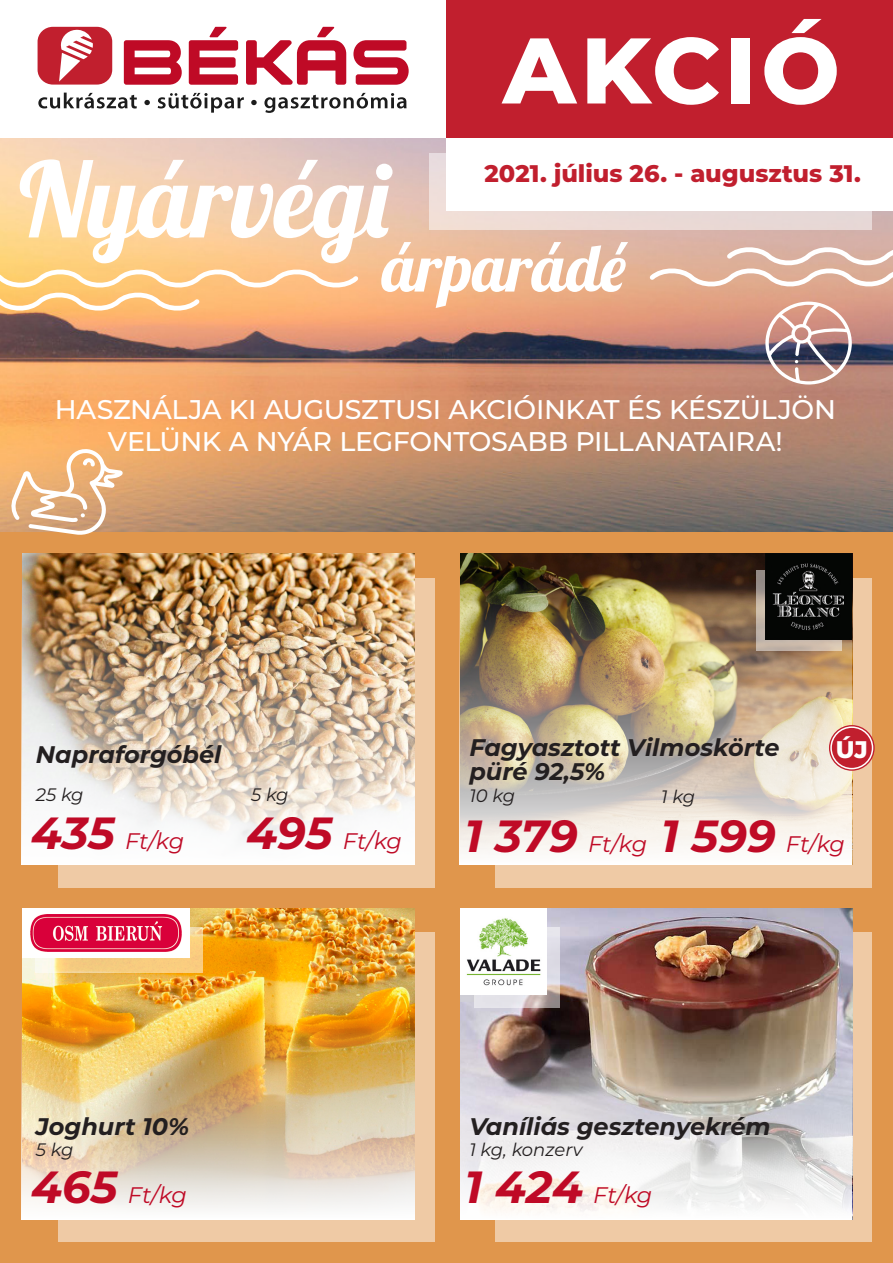
<style>
.page{position:relative;width:893px;height:1263px;background:#fff}
.page>*{position:absolute;margin:0;border:0;box-sizing:border-box;transform-origin:0 0}
.t1{font:103.5px "Lobster";color:#fff}
.t2{font:800 93px "Montserrat";letter-spacing:.05em;color:#fff}
.t3{font:66px "Lobster";color:#fff}
.t4{font:500 27px/32.4px "Montserrat";letter-spacing:-.01em;color:#fff;text-align:center}
.t5{font:italic 700 24px "Montserrat";color:#231f20}
.t6{font:800 24px "Montserrat";color:#c11f2e}
.t7{font:800 24px "Montserrat";color:#fff}
.t8{font:italic 22.5px "Montserrat";letter-spacing:-.01em;color:#bf0a26}
.t9{font:italic 18px "Montserrat";letter-spacing:-.015em;color:#231f20}
.s1{font-weight:700;font-size:45px}
</style>
<div class="page">
<div style="left:0;top:116px;width:893px;height:1147px;background:#e0964c"></div>
<img style="left:0;top:137px;width:893px;height:394px">
<div style="left:0;top:0;width:893px;height:137px;background:#fff"></div>
<div style="left:446px;top:130px;width:447px;height:80px;background:#fff"></div>
<svg style="left:429px;top:153px;width:443px;height:76px"></svg>
<div style="left:38px;top:27px;width:74px;height:58px;background:#c11f2e;border-radius:15px"></div>
<svg style="left:59px;top:29px;width:34px;height:53px"></svg>
<svg style="left:124px;top:40px;width:58px;height:45px"></svg>
<svg style="left:353px;top:40px;width:56px;height:45px"></svg>
<svg style="left:189px;top:27px;width:49px;height:58px"></svg>
<svg style="left:246px;top:27px;width:100px;height:58px"></svg>
<svg style="left:38px;top:93px;width:99px;height:16px"></svg>
<svg style="left:144px;top:100px;width:6px;height:5px"></svg>
<svg style="left:158px;top:93px;width:86px;height:20px"></svg>
<svg style="left:251px;top:100px;width:6px;height:5px"></svg>
<svg style="left:264px;top:93px;width:143px;height:20px"></svg>
<div style="left:446px;top:0;width:447px;height:137px;background:#c11f2e"></div>
<div style="left:58px;top:932px;width:377px;height:310px;background:#efcaa5"></div>
<div style="left:58px;top:578px;width:377px;height:310px;background:#efcaa5"></div>
<div style="left:496px;top:932px;width:376px;height:310px;background:#efcaa5"></div>
<div style="left:496px;top:578px;width:376px;height:310px;background:#efcaa5"></div>
<img style="left:23px;top:908px;width:392px;height:115px">
<img style="left:23px;top:554px;width:392px;height:35px">
<img style="left:460px;top:908px;width:392px;height:125px">
<img style="left:460px;top:554px;width:306px;height:24px">
<img style="left:460px;top:578px;width:392px;height:287px">
<svg style="left:460px;top:1033px;width:392px;height:186px;background:#cdc7c4"></svg>
<img style="left:21px;top:589px;width:394px;height:276px">
<img style="left:21px;top:1023px;width:394px;height:196px">
<svg style="left:756px;top:570px;width:86px;height:81px;background:#b9aa9e"></svg>
<svg style="left:36px;top:927px;width:167px;height:46px;background:#f7d28c"></svg>
<img style="left:766px;top:554px;width:86px;height:86px">
<div style="left:23px;top:908px;width:167px;height:50px;background:#fff"></div>
<img style="left:30px;top:915px;width:151px;height:36px">
<svg style="left:0;top:263px;width:363px;height:54px;background:#fcc789"></svg>
<svg style="left:645px;top:241px;width:248px;height:52px;background:#e1baa8"></svg>
<svg style="left:829px;top:725px;width:46px;height:46px"></svg>
<div style="left:830px;top:726px;width:43px;height:43px;border:2px solid #fff;border-radius:50%"></div>
<svg style="left:474px;top:927px;width:86px;height:81px;background:#d9d3d7"></svg>
<img style="left:460px;top:908px;width:86px;height:86px">
<svg style="left:765px;top:301px;width:87px;height:84px;background:#b69490"></svg>
<svg style="left:10px;top:448px;width:113px;height:87px;background:#e9ba8d"></svg>
<p class="t2" style="left:503px;top:2px;width:339px">AKCIÓ</p>
<p class="t1" style="left:19px;top:134px;width:371px">Nyárvégi</p>
<p class="t6" style="left:484px;top:156px;width:378px">2021. július 26. - augusztus 31.</p>
<p class="t3" style="left:382px;top:226px;width:246px">árparádé</p>
<p class="t4" style="left:55px;top:392px;width:783px">HASZNÁLJA KI AUGUSZTUSI AKCIÓINKAT ÉS KÉSZÜLJÖN<br>VELÜNK A NYÁR LEGFONTOSABB PILLANATAIRA!</p>
<p class="t5" style="left:36px;top:737px;width:187px">Napraforgóbél</p>
<p class="t9" style="left:36px;top:782px;width:49px">25 kg</p>
<p class="t8" style="left:31px;top:825px;width:154px"><span class="s1">435</span> Ft/kg</p>
<p class="t9" style="left:251px;top:782px;width:39px">5 kg</p>
<p class="t8" style="left:246px;top:825px;width:157px"><span class="s1">495</span> Ft/kg</p>
<p class="t5" style="left:469px;top:730px;width:312px">Fagyasztott Vilmoskörte</p>
<p class="t5" style="left:469px;top:754px;width:137px">püré 92,5%</p>
<p class="t9" style="left:469px;top:783px;width:47px">10 kg</p>
<p class="t9" style="left:661px;top:784px;width:35px">1 kg</p>
<p class="t7" style="left:836px;top:732px;width:34px">ÚJ</p>
<p class="t8" style="left:465px;top:828px;width:184px"><span class="s1">1 379</span> Ft/kg</p>
<p class="t8" style="left:661px;top:828px;width:185px"><span class="s1">1 599</span> Ft/kg</p>
<p class="t5" style="left:36px;top:1109px;width:155px">Joghurt 10%</p>
<p class="t9" style="left:36px;top:1137px;width:39px">5 kg</p>
<p class="t8" style="left:31px;top:1180px;width:157px"><span class="s1">465</span> Ft/kg</p>
<p class="t5" style="left:469px;top:1109px;width:303px">Vaníliás gesztenyekrém</p>
<p class="t9" style="left:469px;top:1137px;width:115px">1 kg, konzerv</p>
<p class="t8" style="left:465px;top:1180px;width:189px"><span class="s1">1 424</span> Ft/kg</p>
</div>
